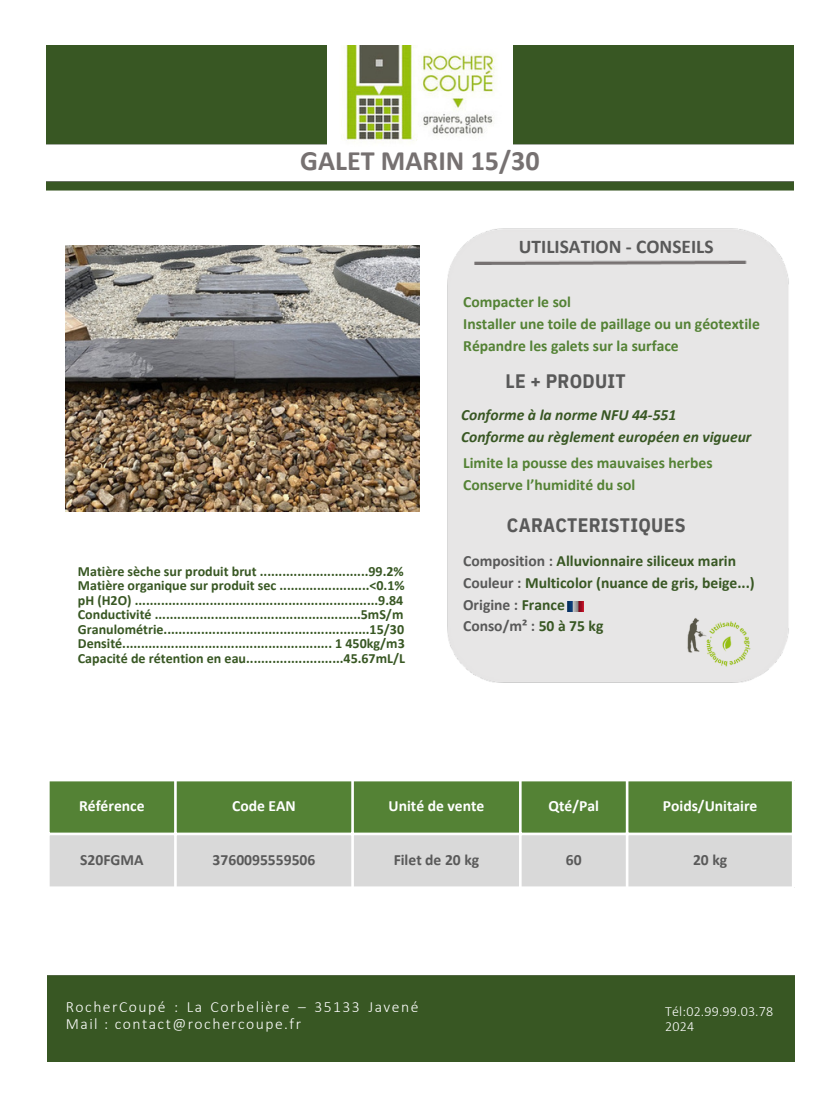
<style>
.page{position:relative;width:840px;height:1120px;background:#fff}
.page>*{position:absolute;margin:0;border:0;box-sizing:border-box;transform-origin:0 0}
.t1{font:700 28.09px "Calibri";color:#767171}
.t2{font:700 19.43px "IBM Plex Sans Cond";letter-spacing:.015em;color:#595959}
.t3{font:700 19.43px "Calibri";color:#595959}
.t4{font:300 15.66px/16.4px "Calibri";letter-spacing:.095em;color:#fff}
.t5{font:700 15.58px/21.7px "Calibri";color:#548235}
.t6{font:700 15.58px/21.7px "Calibri";color:#385723}
.t7{font:italic 700 15.58px/21.7px "Calibri";color:#385723}
.t8{font:700 15.58px "Calibri";color:#fff}
.t9{font:700 15.58px "Calibri";color:#595959}
.t10{font:700 14px/14.4px "Calibri";color:#385723}
.t11{font:300 14px "Calibri";letter-spacing:.01em;color:#fff}
.s1{color:#595959}
</style>
<div class="page">
<div style="left:46px;top:45px;width:748px;height:100px;background:#385723"></div>
<div style="left:47px;top:975px;width:748px;height:86px;background:#385723"></div>
<img style="left:328px;top:45px;width:184px;height:100px">
<img style="left:46px;top:181px;width:748px;height:9px">
<div style="left:448px;top:229px;width:341px;height:453px;background:#e7e6e6"></div>
<img style="left:475px;top:260px;width:272px;height:4px">
<img style="left:681px;top:611px;width:82px;height:66px">
<img style="left:568px;top:601px;width:16px;height:10px">
<img style="left:66px;top:245px;width:354px;height:266px">
<div style="left:50px;top:781px;width:742px;height:51px;background:#548235"></div>
<div style="left:50px;top:835px;width:742px;height:51px;background:#d9d9d9"></div>
<hr style="left:174px;top:781px;width:3px;height:105px;background:#fff">
<hr style="left:351px;top:781px;width:3px;height:105px;background:#fff">
<hr style="left:519px;top:781px;width:3px;height:105px;background:#fff">
<hr style="left:626px;top:781px;width:2px;height:105px;background:#fff">
<p class="t1" style="left:300px;top:149px;width:241px">GALET MARIN 15/30</p>
<p class="t3" style="left:519px;top:238px;width:196px">UTILISATION - CONSEILS</p>
<p class="t5" style="left:463px;top:292px;width:298px">Compacter le sol<br>Installer une toile de paillage ou un géotextile<br>Répandre les galets sur la surface</p>
<p class="t2" style="left:506px;top:368px;width:122px">LE + PRODUIT</p>
<h4 class="t7" style="left:461px;top:405px;width:292px">Conforme à la norme NFU 44-551<br>Conforme au règlement européen en vigueur</h4>
<p class="t5" style="left:463px;top:453px;width:251px">Limite la pousse des mauvaises herbes<br>Conserve l’humidité du sol</p>
<p class="t10" style="left:78px;top:565px;width:329px">Matière sèche sur produit brut .............................99.2% Matière organique sur produit sec ........................&lt;0.1% pH (H2O) .................................................................9.84<br>Conductivité .......................................................5mS/m Granulométrie.......................................................15/30<br>Densité........................................................ 1 450kg/m3<br>Capacité de rétention en eau..........................45.67mL/L</p>
<p class="t2" style="left:507px;top:512px;width:180px">CARACTERISTIQUES</p>
<p class="t6" style="left:463px;top:551px;width:293px"><span class="s1">Composition :</span> Alluvionnaire siliceux marin<br><span class="s1">Couleur :</span> Multicolor (nuance de gris, beige...)<br><span class="s1">Origine :</span> France<br><span class="s1">Conso/m² :</span> 50 à 75 kg</p>
<h3 class="t8" style="left:79px;top:799px;width:67px">Référence</h3>
<h2 class="t8" style="left:232px;top:799px;width:65px">Code EAN</h2>
<h3 class="t8" style="left:389px;top:799px;width:97px">Unité de vente</h3>
<h3 class="t8" style="left:548px;top:799px;width:52px">Qté/Pal</h3>
<h2 class="t8" style="left:663px;top:799px;width:96px">Poids/Unitaire</h2>
<h3 class="t9" style="left:80px;top:853px;width:65px">S20FGMA</h3>
<p class="t9" style="left:213px;top:853px;width:104px">3760095559506</p>
<p class="t9" style="left:394px;top:853px;width:87px">Filet de 20 kg</p>
<p class="t9" style="left:566px;top:853px;width:17px">60</p>
<p class="t9" style="left:693px;top:853px;width:36px">20 kg</p>
<p class="t4" style="left:66px;top:1000px;width:354px">RocherCoupé : La Corbelière – 35133 Javené<br>Mail : contact@rochercoupe.fr</p>
<p class="t11" style="left:665px;top:1005px;width:109px">Tél:02.99.99.03.78</p>
<p class="t11" style="left:665px;top:1020px;width:30px">2024</p>
</div>
